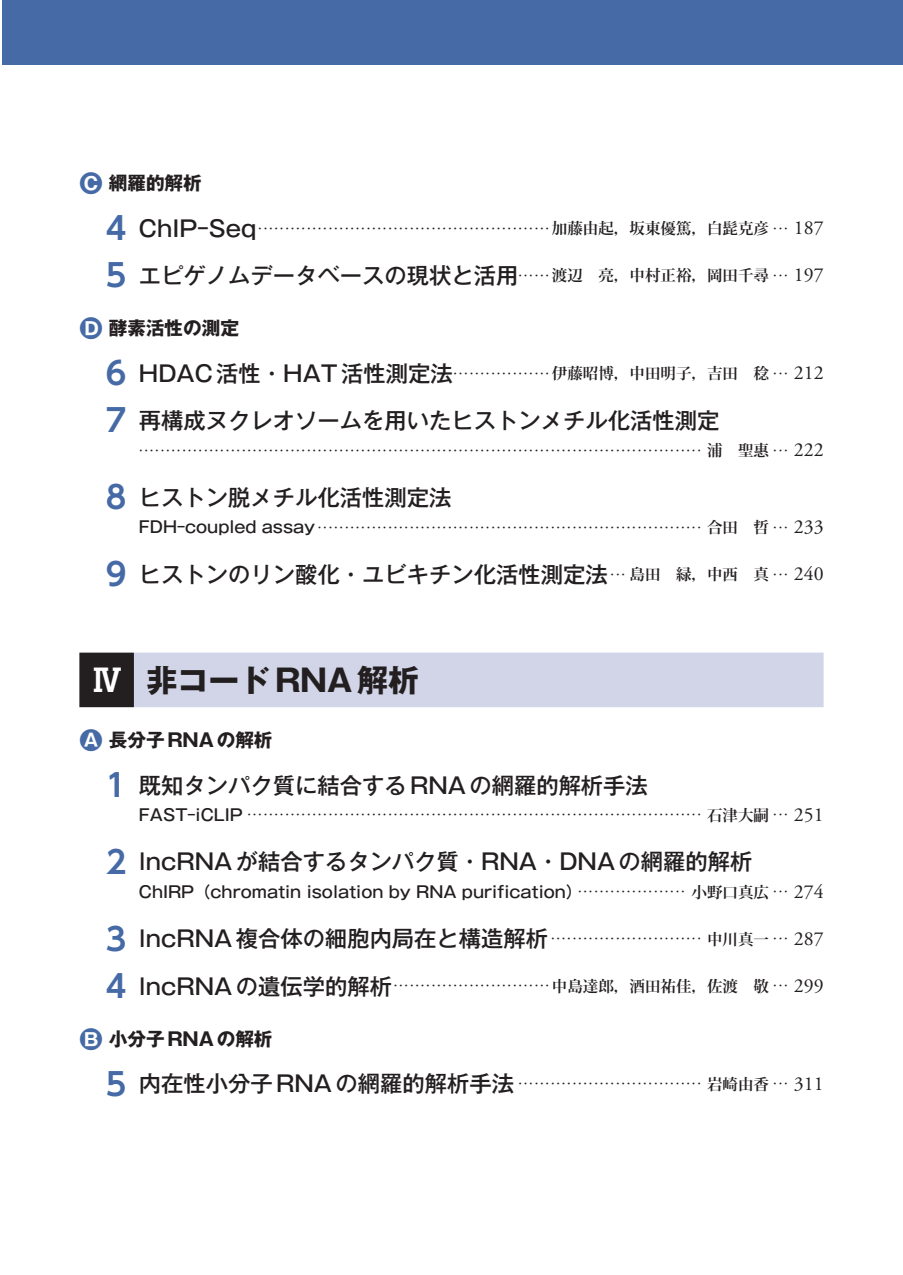
<style>
.page{position:relative;width:903px;height:1275px;background:#fff}
.page>*{position:absolute;margin:0;border:0;box-sizing:border-box;transform-origin:0 0}
.t1{font:700 30.97px "Gothic MB101 Pr 6";color:#231f20}
.t2{font:500 22.4px "Gothic MB101 Pr 6";color:#231f20}
.t3{font:700 18.55px "Gothic MB101 Pr 6";color:#231f20}
.t4{font:500 16.1px "Gothic MB101 Pr 6";color:#231f20}
.t5{font:700 15.58px "Koz Min Pro";color:#231f20}
.t6{font:500 8.92px "Gothic MB101 Pr 6";color:#231f20}
.s1{font-size:23.28px;color:#456aa6}
.s2{font-family:"UD Shin Go Pr 6 De";font-weight:700;font-size:31.32px;color:#456aa6}
.s3{font-family:"Koz Min Pro";font-weight:700;font-size:15.58px}
.s4{font-family:"Adobe Garamond Pro";font-weight:400;font-size:19.78px}
.s5{font-size:16.1px}
.s6{font-family:"Gothic MB101 Pr 6 De";color:#fff}
</style>
<div class="page">
<div style="left:79px;top:653px;width:55px;height:54px;background:#231f20"></div>
<div style="left:134px;top:653px;width:689px;height:54px;background:#d1d5e7"></div>
<div style="left:2px;top:0;width:901px;height:64px;background:#456aa6"></div>
<h3 class="t3" style="left:79px;top:168px;width:124px"><span class="s1">C</span> 網羅的解析</h3>
<h2 class="t2" style="left:106px;top:210px;width:152px"><span class="s2">4</span> ChIP-Seq</h2>
<p class="t6" style="left:258px;top:221px;width:567px">••••••••••••••••••••••••••••••••••••••••••••••••••••••<span class="s3">加藤由起，坂東優篤，白髭克彦</span> ••• <span class="s4">187</span></p>
<h2 class="t2" style="left:106px;top:257px;width:414px"><span class="s2">5</span> エピゲノムデータベースの現状と活用</h2>
<h3 class="t5" style="left:518px;top:264px;width:307px"><sup>•</sup> <sup>•</sup> <sup>•</sup> <sup>•</sup> <sup>•</sup> <sup>•</sup> 渡辺　亮，中村正裕，岡田千尋 <sup>•</sup> <sup>•</sup> <sup>•</sup> <span class="s4">197</span></h3>
<h3 class="t3" style="left:79px;top:313px;width:161px"><span class="s1">D</span> 酵素活性の測定</h3>
<h2 class="t2" style="left:106px;top:355px;width:348px"><span class="s2">6</span> HDAC活性・HAT活性測定法</h2>
<p class="t6" style="left:453px;top:366px;width:372px">••••••••••••••••••<span class="s3">伊藤昭博，中田明子，吉田　稔</span> ••• <span class="s4">212</span></p>
<h2 class="t2" style="left:106px;top:402px;width:615px"><span class="s2">7</span> 再構成ヌクレオソームを用いたヒストンメチル化活性測定</h2>
<p class="t6" style="left:139px;top:443px;width:686px">•••••••••••••••••••••••••••••••••••••••••••••••••••••••••••••••••••••••••••••••••••••••••••••••••••••••• <span class="s3">浦　聖惠</span> ••• <span class="s4">222</span></p>
<h2 class="t2" style="left:106px;top:479px;width:347px"><span class="s2">8</span> ヒストン脱メチル化活性測定法</h2>
<p class="t6" style="left:139px;top:520px;width:686px"><span class="s5">FDH-coupled assay</span>••••••••••••••••••••••••••••••••••••••••••••••••••••••••••••••••••••••• <span class="s3">合田　哲</span> ••• <span class="s4">233</span></p>
<h2 class="t2" style="left:106px;top:556px;width:503px"><span class="s2">9</span> ヒストンのリン酸化・ユビキチン化活性測定法</h2>
<h3 class="t5" style="left:611px;top:563px;width:214px"><sup>•</sup> <sup>•</sup> <sup>•</sup> 島田　緑，中西　真 <sup>•</sup> <sup>•</sup> <sup>•</sup> <span class="s4">240</span></h3>
<h1 class="t1" style="left:92px;top:654px;width:329px"><span class="s6">Ⅳ</span> 非コードRNA解析</h1>
<h3 class="t3" style="left:79px;top:724px;width:195px"><span class="s1">A</span> 長分子RNAの解析</h3>
<h2 class="t2" style="left:106px;top:766px;width:543px"><span class="s2">1</span> 既知タンパク質に結合するRNAの網羅的解析手法</h2>
<p class="t6" style="left:139px;top:807px;width:686px"><span class="s5">FAST-iCLIP</span> •••••••••••••••••••••••••••••••••••••••••••••••••••••••••••••••••••••••••••••••••••• <span class="s3">石津大嗣</span> ••• <span class="s4">251</span></p>
<h2 class="t2" style="left:106px;top:843px;width:648px"><span class="s2">2</span> lncRNAが結合するタンパク質・RNA・DNAの網羅的解析</h2>
<h3 class="t4" style="left:139px;top:878px;width:686px">ChIRP（chromatin isolation by RNA purification）<sup>•</sup> <sup>•</sup> <sup>•</sup> <sup>•</sup> <sup>•</sup> <sup>•</sup> <sup>•</sup> <sup>•</sup> <sup>•</sup> <sup>•</sup> <sup>•</sup> <sup>•</sup> <sup>•</sup> <sup>•</sup> <sup>•</sup> <sup>•</sup> <sup>•</sup> <sup>•</sup> <sup>•</sup> <sup>•</sup> <span class="s3">小野口真広</span> <sup>•</sup> <sup>•</sup> <sup>•</sup> <span class="s4">274</span></h3>
<h2 class="t2" style="left:106px;top:920px;width:444px"><span class="s2">3</span> lncRNA複合体の細胞内局在と構造解析</h2>
<p class="t6" style="left:551px;top:931px;width:274px">•••••••••••••••••••••••••••• <span class="s3">中川真一</span> ••• <span class="s4">287</span></p>
<h2 class="t2" style="left:106px;top:967px;width:288px"><span class="s2">4</span> lncRNAの遺伝学的解析</h2>
<p class="t6" style="left:394px;top:979px;width:431px">•••••••••••••••••••••••••••••<span class="s3">中島達郎，酒田祐佳，佐渡　敬</span> ••• <span class="s4">299</span></p>
<h3 class="t3" style="left:79px;top:1023px;width:195px"><span class="s1">B</span> 小分子RNAの解析</h3>
<h2 class="t2" style="left:106px;top:1065px;width:410px"><span class="s2">5</span> 内在性小分子RNAの網羅的解析手法</h2>
<p class="t6" style="left:518px;top:1076px;width:307px">•••••••••••••••••••••••••••••••••• <span class="s3">岩崎由香</span> ••• <span class="s4">311</span></p>
</div>
